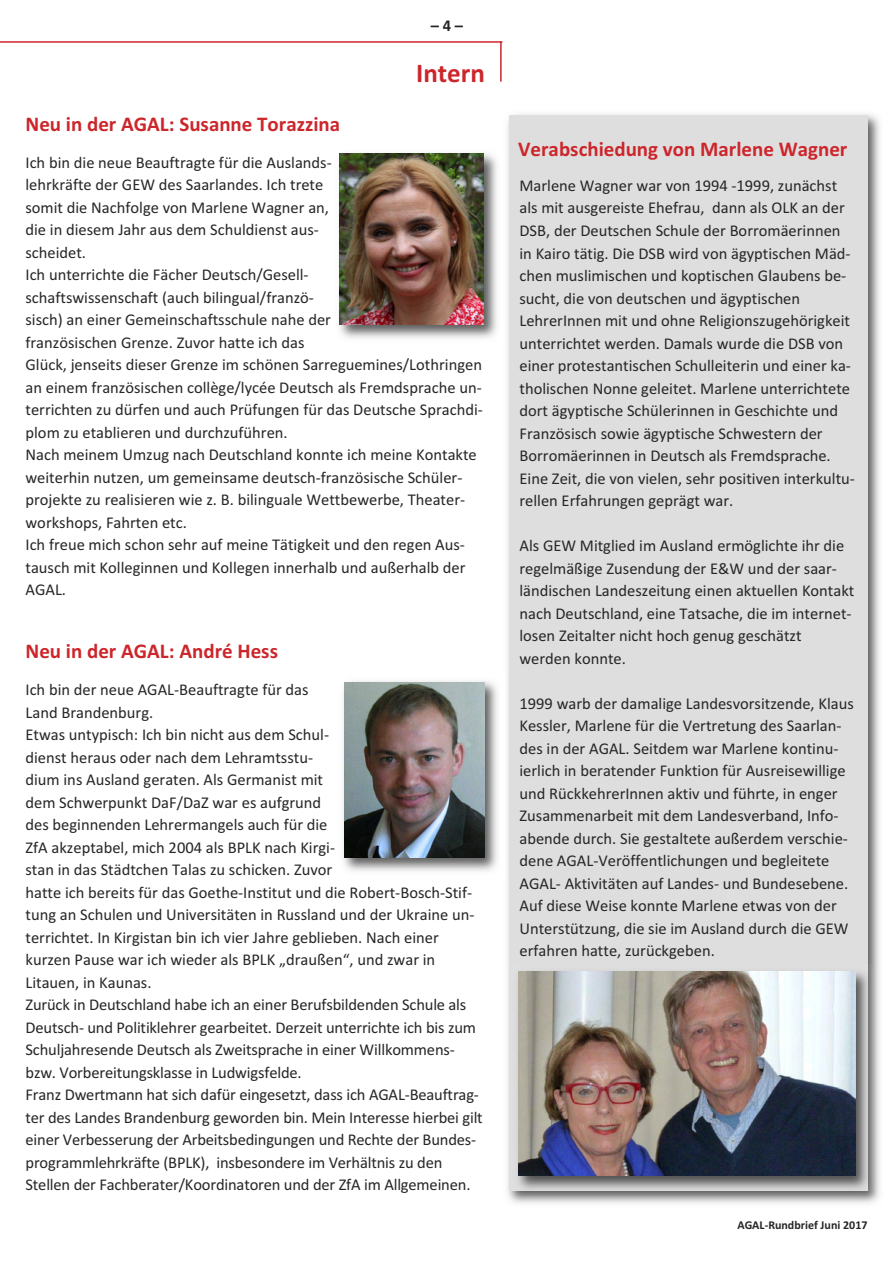
<style>
.page{position:relative;width:893px;height:1263px;background:#fff}
.page>*{position:absolute;margin:0;border:0;box-sizing:border-box;transform-origin:0 0}
.t1{font:700 27px "Calibri";color:#cc262b}
.t2{font:21px "Calibri Bold OTF";color:#cc262b}
.t3{font:16.5px/22.5px "Calibri";color:#272627}
.t4{font:700 16.5px "Calibri";color:#272627}
.t5{font:700 12px "Calibri";color:#272627}
</style>
<div class="page">
<hr style="left:0;top:41px;width:502px;height:2px;background:#cc262b">
<hr style="left:500px;top:41px;width:2px;height:41px;background:#cc262b">
<img style="left:339px;top:153px;width:158px;height:186px">
<img style="left:340px;top:154px;width:143px;height:171px">
<img style="left:507px;top:114px;width:373px;height:1090px">
<div style="left:509px;top:115px;width:358px;height:1076px;background:#dfdedf"></div>
<img style="left:343px;top:681px;width:154px;height:190px">
<img style="left:344px;top:682px;width:141px;height:176px">
<img style="left:512px;top:964px;width:363px;height:231px">
<img style="left:519px;top:971px;width:336px;height:205px">
<p class="t2" style="left:26px;top:111px;width:316px">Neu in der AGAL: Susanne Torazzina</p>
<p class="t4" style="left:431px;top:16px;width:34px">– 4 –</p>
<h1 class="t1" style="left:416px;top:56px;width:70px">Intern</h1>
<p class="t3" style="left:26px;top:151px;width:459px">Ich bin die neue Beauftragte für die Auslands-<br>lehrkräfte der GEW des Saarlandes. Ich trete<br>somit die Nachfolge von Marlene Wagner an,<br>die in diesem Jahr aus dem Schuldienst aus-<br>scheidet.<br>Ich unterrichte die Fächer Deutsch/Gesell-<br>schaftswissenschaft (auch bilingual/franzö-<br>sisch) an einer Gemeinschaftsschule nahe der<br>französischen Grenze. Zuvor hatte ich das<br>Glück, jenseits dieser Grenze im schönen Sarreguemines/Lothringen an einem französischen collège/lycée Deutsch als Fremdsprache un&shy;terrichten zu dürfen und auch Prüfungen für das Deutsche Sprachdi&shy;plom zu etablieren und durchzuführen.<br>Nach meinem Umzug nach Deutschland konnte ich meine Kontakte weiterhin nutzen, um gemeinsame deutsch-französische Schüler&shy;projekte zu realisieren wie z. B. bilinguale Wettbewerbe, Theater&shy;workshops, Fahrten etc.<br>Ich freue mich schon sehr auf meine Tätigkeit und den regen Aus&shy;tausch mit Kolleginnen und Kollegen innerhalb und außerhalb der AGAL.</p>
<p class="t2" style="left:26px;top:638px;width:254px">Neu in der AGAL: André Hess</p>
<p class="t3" style="left:26px;top:678px;width:459px">Ich bin der neue AGAL-Beauftragte für das<br>Land Brandenburg.<br>Etwas untypisch: Ich bin nicht aus dem Schul-<br>dienst heraus oder nach dem Lehramtsstu-<br>dium ins Ausland geraten. Als Germanist mit<br>dem Schwerpunkt DaF/DaZ war es aufgrund<br>des beginnenden Lehrermangels auch für die<br>ZfA akzeptabel, mich 2004 als BPLK nach Kirgi-<br>stan in das Städtchen Talas zu schicken. Zuvor<br>hatte ich bereits für das Goethe-Institut und die Robert-Bosch-Stif&shy;tung an Schulen und Universitäten in Russland und der Ukraine un&shy;terrichtet. In Kirgistan bin ich vier Jahre geblieben. Nach einer kurzen Pause war ich wieder als BPLK „draußen“, und zwar in Litauen, in Kaunas.<br>Zurück in Deutschland habe ich an einer Berufsbildenden Schule als Deutsch- und Politiklehrer gearbeitet. Derzeit unterrichte ich bis zum Schuljahresende Deutsch als Zweitsprache in einer Willkommens&shy;bzw. Vorbereitungsklasse in Ludwigsfelde.<br>Franz Dwertmann hat sich dafür eingesetzt, dass ich AGAL-Beauftrag&shy;ter des Landes Brandenburg geworden bin. Mein Interesse hierbei gilt einer Verbesserung der Arbeitsbedingungen und Rechte der Bundes&shy;programmlehrkräfte (BPLK), insbesondere im Verhältnis zu den Stellen der Fachberater/Koordinatoren und der ZfA im Allgemeinen.</p>
<p class="t2" style="left:518px;top:137px;width:331px">Verabschiedung von Marlene Wagner</p>
<p class="t3" style="left:519px;top:174px;width:337px">Marlene Wagner war von 1994 -1999, zunächst als mit ausgereiste Ehefrau, dann als OLK an der DSB, der Deutschen Schule der Borromäerinnen in Kairo tätig. Die DSB wird von ägyptischen Mäd&shy;chen muslimischen und koptischen Glaubens be&shy;sucht, die von deutschen und ägyptischen LehrerInnen mit und ohne Religionszugehörigkeit unterrichtet werden. Damals wurde die DSB von einer protestantischen Schulleiterin und einer ka&shy;tholischen Nonne geleitet. Marlene unterrichtete dort ägyptische Schülerinnen in Geschichte und Französisch sowie ägyptische Schwestern der Borromäerinnen in Deutsch als Fremdsprache.<br>Eine Zeit, die von vielen, sehr positiven interkultu&shy;rellen Erfahrungen geprägt war.</p>
<p class="t3" style="left:519px;top:534px;width:336px">Als GEW Mitglied im Ausland ermöglichte ihr die regelmäßige Zusendung der E&amp;W und der saar&shy;ländischen Landeszeitung einen aktuellen Kontakt nach Deutschland, eine Tatsache, die im internet&shy;losen Zeitalter nicht hoch genug geschätzt werden konnte.</p>
<p class="t3" style="left:519px;top:692px;width:336px">1999 warb der damalige Landesvorsitzende, Klaus Kessler, Marlene für die Vertretung des Saarlan&shy;des in der AGAL. Seitdem war Marlene kontinu&shy;ierlich in beratender Funktion für Ausreisewillige und RückkehrerInnen aktiv und führte, in enger Zusammenarbeit mit dem Landesverband, Info&shy;abende durch. Sie gestaltete außerdem verschie&shy;dene AGAL-Veröffentlichungen und begleitete AGAL- Aktivitäten auf Landes- und Bundesebene.<br>Auf diese Weise konnte Marlene etwas von der Unterstützung, die sie im Ausland durch die GEW erfahren hatte, zurückgeben.</p>
<p class="t5" style="left:737px;top:1218px;width:132px">AGAL-Rundbrief Juni 2017</p>
</div>
